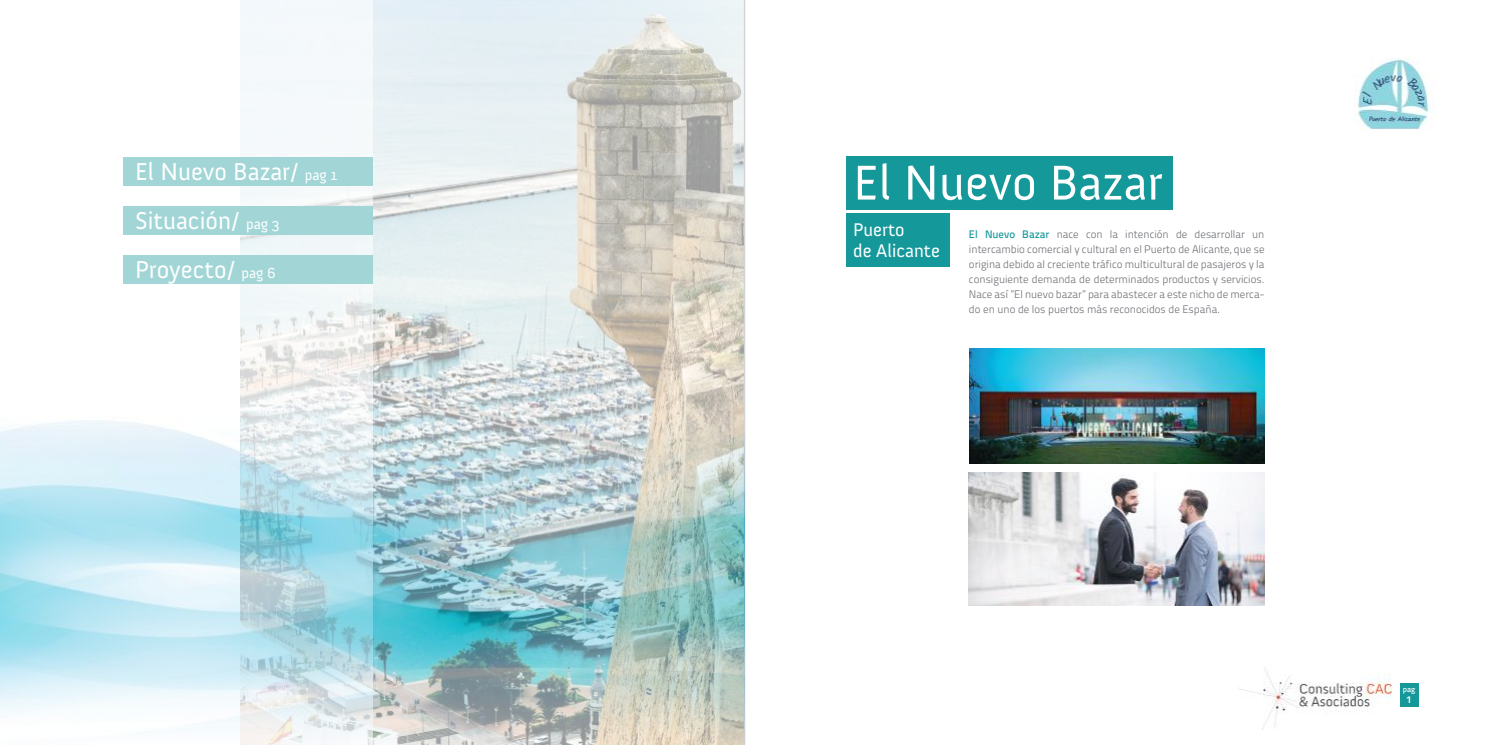
<style>
.page{position:relative;width:1489px;height:745px;background:#fff}
.page>*{position:absolute;margin:0;border:0;box-sizing:border-box;transform-origin:0 0}
.t1{font:50px "Anivers";color:#fff}
.t2{font:25px/49px "Anivers";color:#fff}
.t3{font:18.75px/21.2px "Anivers";color:#fff}
.t4{font:300 10.88px/15px "Titillium Text 22 L";color:#696c71;text-align:justify}
.t5{font:700 10px "Titillium Text 22 L";color:#fff}
.t6{font:500 7.88px "Titillium Text 22 L";color:#fff}
.s1{font-size:15px}
.s2{font-weight:500;color:#15989a}
</style>
<div class="page">
<img style="left:1239px;top:668px;width:153px;height:62px">
<div style="left:846px;top:156px;width:327px;height:54px;background:#15989a"></div>
<div style="left:846px;top:213px;width:103px;height:53px;background:#15989a"></div>
<hr style="left:743px;top:0;width:2px;height:743px;background:#909198">
<img style="left:969px;top:348px;width:294px;height:115px">
<img style="left:968px;top:472px;width:295px;height:132px">
<div style="left:1399px;top:682px;width:19px;height:24px;background:#15989a"></div>
<img style="left:1354px;top:58px;width:76px;height:72px">
<img style="left:0;top:0;width:744px;height:744px">
<h2 class="t2" style="left:135px;top:147px;width:204px">El Nuevo Bazar/ <span class="s1">pag 1<br></span>Situación/ <span class="s1">pag 3<br></span>Proyecto/ <span class="s1">pag 6</span></h2>
<h1 class="t1" style="left:853px;top:155px;width:311px">El Nuevo Bazar</h1>
<h3 class="t3" style="left:853px;top:219px;width:88px">Puerto<br>de Alicante</h3>
<p class="t4" style="left:968px;top:226px;width:297px"><span class="s2">El Nuevo Bazar</span> nace con la intención de desarrollar un intercambio comercial y cultural en el Puerto de Alicante, que se origina debido al creciente tráfico multicultural de pasajeros y la consiguiente demanda de determinados productos y servicios.<br>Nace así ”El nuevo bazar” para abastecer a este nicho de merca&shy;do en uno de los puertos más reconocidos de España.</p>
<p class="t6" style="left:1402px;top:682px;width:14px">pag</p>
<p class="t5" style="left:1406px;top:691px;width:7px">1</p>
</div>
